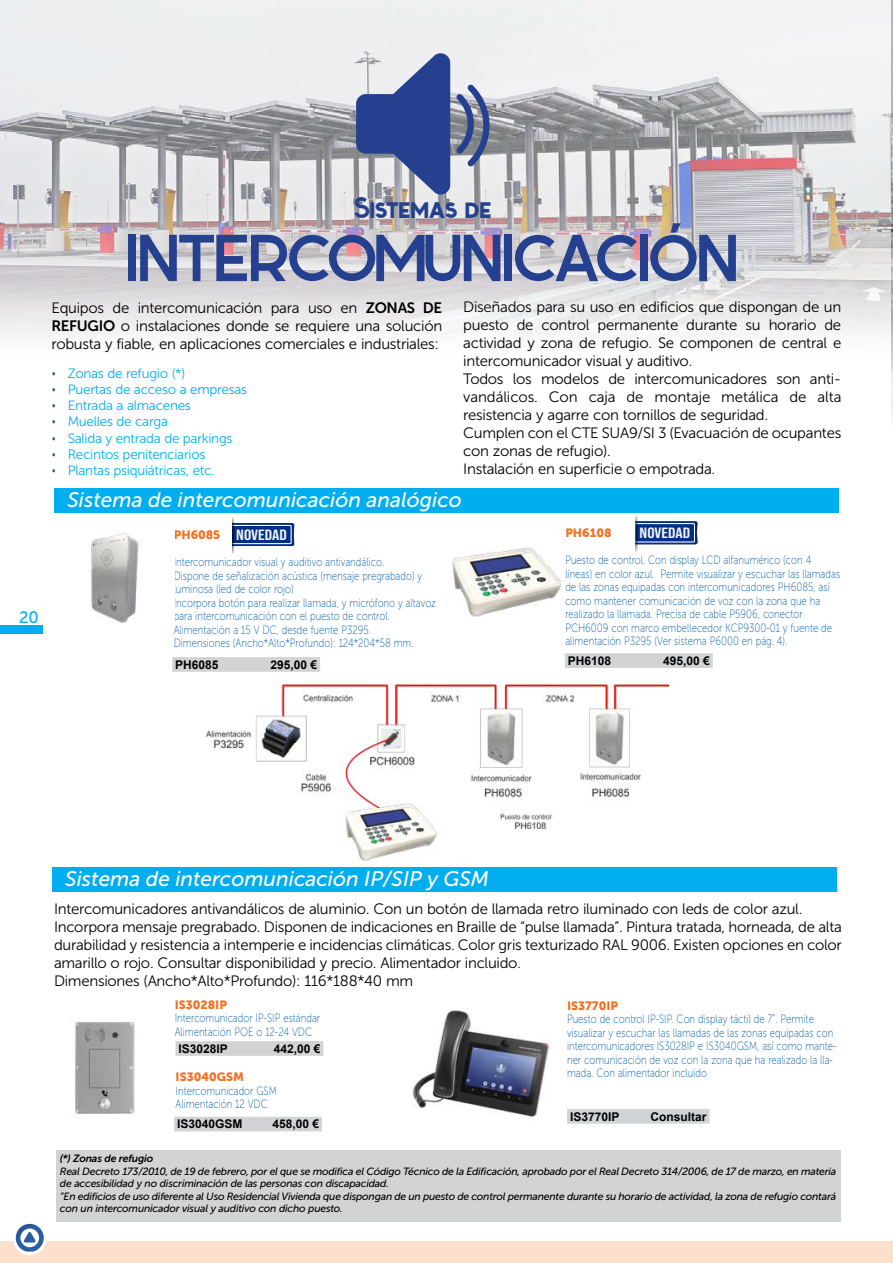
<style>
.page{position:relative;width:893px;height:1263px;background:#fff}
.page>*{position:absolute;margin:0;border:0;box-sizing:border-box;transform-origin:0 0}
.t1{font:66.15px "Sabado";letter-spacing:-.02em;color:#25408f}
.t2{font:30px "Sabado";letter-spacing:-.02em;color:#25408f}
.t3{font:italic 21px "Museo Sans 500";color:#fff}
.t4{font:16.5px "Museo Sans 500";color:#00aeef}
.t5{font:15px/18px "Museo Sans 300";letter-spacing:-.02em;color:#000}
.t6{font:14.85px "Bebas Neue";color:#f1f2f2;scale:1.22 1}
.t7{font:13.5px "Museo Sans 300";letter-spacing:-.02em;color:#00aeef}
.t8{font:12px/13.5px "Museo Sans 100";color:#005daa;scale:.8 1}
.t9{font:700 12px "Arial";color:#000}
.t10{font:12px "Museo Sans 900";color:#f36f21}
.t11{font:italic 10.5px/12.6px "Museo Sans 500";letter-spacing:-.02em;color:#000}
.t12{font:italic 10.5px "Museo Sans 700";letter-spacing:-.02em;color:#000}
.s1{font-family:"Museo Sans 700"}
.s2{font-family:"Museo Sans 100";font-size:12px;color:#005daa}
</style>
<div class="page">
<div style="left:0;top:1241px;width:893px;height:22px;background:#fde0cb"></div>
<svg style="left:13px;top:1222px;width:34px;height:33px"></svg>
<div style="left:0;top:625px;width:43px;height:9px;background:#00aeef"></div>
<svg style="left:16px;top:1224px;width:28px;height:27px"></svg>
<img style="left:891px;top:0;width:2px;height:415px">
<svg style="left:238px;top:523px;width:57px;height:23px"></svg>
<svg style="left:232px;top:517px;width:6px;height:37px"></svg>
<img style="left:452px;top:547px;width:110px;height:69px">
<img style="left:0;top:0;width:892px;height:408px">
<svg style="left:356px;top:53px;width:139px;height:142px;background:#7f8cb3"></svg>
<div style="left:56px;top:1150px;width:785px;height:71px;background:#d1d3d4"></div>
<div style="left:54px;top:488px;width:785px;height:25px;background:#00aeef"></div>
<div style="left:52px;top:867px;width:785px;height:24px;background:#00aeef"></div>
<svg style="left:172px;top:657px;width:148px;height:15px;background:#d1d3d4"></svg>
<img style="left:91px;top:533px;width:48px;height:91px">
<svg style="left:642px;top:521px;width:56px;height:23px"></svg>
<svg style="left:635px;top:515px;width:7px;height:37px"></svg>
<div style="left:565px;top:653px;width:148px;height:15px;background:#d1d3d4"></div>
<img style="left:204px;top:685px;width:464px;height:176px">
<div style="left:176px;top:1041px;width:147px;height:15px;background:#d1d3d4"></div>
<img style="left:71px;top:1021px;width:65px;height:93px">
<div style="left:174px;top:1117px;width:148px;height:14px;background:#d1d3d4"></div>
<div style="left:567px;top:1109px;width:142px;height:14px;background:#d1d3d4"></div>
<img style="left:412px;top:1010px;width:137px;height:107px">
<img style="left:496px;top:808px;width:59px;height:21px">
<p class="t4" style="left:19px;top:608px;width:21px">20</p>
<h2 class="t2" style="left:354px;top:192px;width:140px">Sistemas de</h2>
<h1 class="t1" style="left:126px;top:222px;width:614px">INTERCOMUNICACIÒN</h1>
<p class="t5" style="left:51px;top:299px;width:392px;text-align:justify">Equipos de intercomunicación para uso en <span class="s1">ZONAS DE REFUGIO</span> o instalaciones donde se requiere una solución robusta y fiable, en aplicaciones comerciales e industriales:</p>
<p class="t7" style="left:52px;top:366px;width:135px"><span class="s2">•</span> Zonas de refugio (*)</p>
<p class="t7" style="left:52px;top:382px;width:197px"><span class="s2">•</span> Puertas de acceso a empresas</p>
<p class="t7" style="left:52px;top:398px;width:141px"><span class="s2">•</span> Entrada a almacenes</p>
<p class="t7" style="left:52px;top:414px;width:118px"><span class="s2">•</span> Muelles de carga</p>
<p class="t7" style="left:52px;top:431px;width:182px"><span class="s2">•</span> Salida y entrada de parkings</p>
<p class="t7" style="left:52px;top:447px;width:155px"><span class="s2">•</span> Recintos penitenciarios</p>
<p class="t7" style="left:52px;top:463px;width:164px"><span class="s2">•</span> Plantas psiquiátricas, etc.</p>
<p class="t5" style="left:463px;top:298px;width:380px">Diseñados para su uso en edificios que dispongan de un puesto de control permanente durante su horario de actividad y zona de refugio. Se componen de central e intercomunicador visual y auditivo.<br>Todos los modelos de intercomunicadores son anti&shy;vandálicos. Con caja de montaje metálica de alta resistencia y agarre con tornillos de seguridad.<br>Cumplen con el CTE SUA9/SI 3 (Evacuación de ocupantes con zonas de refugio).<br>Instalación en superficie o empotrada.</p>
<h3 class="t3" style="left:68px;top:489px;width:396px">Sistema de intercomunicación analógico</h3>
<p class="t6" style="left:236px;top:526px;width:43px">NOVEDAD</p>
<p class="t10" style="left:174px;top:528px;width:48px">PH6085</p>
<p class="t8" style="left:174px;top:555px;width:329px">Intercomunicador visual y auditivo antivandálico.<br>Dispone de señalización acústica (mensaje pregrabado) y luminosa (led de color rojo)<br>Incorpora botón para realizar llamada, y micrófono y altavoz para intercomunicación con el puesto de control.<br>Alimentación a 15 V DC, desde fuente P3295.<br>Dimensiones (Ancho*Alto*Profundo): 124*204*58 mm.</p>
<p class="t9" style="left:175px;top:656px;width:45px">PH6085</p>
<p class="t9" style="left:270px;top:656px;width:48px">295,00 €</p>
<p class="t10" style="left:565px;top:526px;width:48px">PH6108</p>
<p class="t6" style="left:640px;top:525px;width:43px">NOVEDAD</p>
<p class="t8" style="left:565px;top:554px;width:345px">Puesto de control. Con display LCD alfanumérico (con 4 líneas) en color azul. Permite visualizar y escuchar las llamadas de las zonas equipadas con intercomunicadores PH6085, así como mantener comunicación de voz con la zona que ha realizado la llamada. Precisa de cable P5906, conector PCH6009 con marco embellecedor KCP9300-01 y fuente de alimentación P3295 (Ver sistema P6000 en pág. 4).</p>
<p class="t9" style="left:568px;top:652px;width:45px">PH6108</p>
<p class="t9" style="left:663px;top:652px;width:48px">495,00 €</p>
<h3 class="t3" style="left:65px;top:868px;width:425px">Sistema de intercomunicación IP/SIP y GSM</h3>
<p class="t5" style="left:54px;top:900px;width:789px">Intercomunicadores antivandálicos de aluminio. Con un botón de llamada retro iluminado con leds de color azul.<br>Incorpora mensaje pregrabado. Disponen de indicaciones en Braille de “pulse llamada”. Pintura tratada, horneada, de alta durabilidad y resistencia a intemperie e incidencias climáticas. Color gris texturizado RAL 9006. Existen opciones en color amarillo o rojo. Consultar disponibilidad y precio. Alimentador incluido.<br>Dimensiones (Ancho*Alto*Profundo): 116*188*40 mm</p>
<p class="t10" style="left:175px;top:998px;width:54px">IS3028IP</p>
<p class="t8" style="left:175px;top:1012px;width:183px">Intercomunicador IP-SIP estándar<br>Alimentación POE o 12-24 VDC</p>
<p class="t9" style="left:178px;top:1040px;width:51px">IS3028IP</p>
<p class="t9" style="left:274px;top:1040px;width:48px">442,00 €</p>
<p class="t10" style="left:176px;top:1070px;width:70px">IS3040GSM</p>
<p class="t8" style="left:176px;top:1084px;width:128px">Intercomunicador GSM<br>Alimentación 12 VDC</p>
<p class="t9" style="left:177px;top:1116px;width:67px">IS3040GSM</p>
<p class="t9" style="left:272px;top:1116px;width:48px">458,00 €</p>
<p class="t10" style="left:567px;top:998px;width:53px">IS3770IP</p>
<p class="t8" style="left:567px;top:1012px;width:338px">Puesto de control IP-SIP. Con display táctil de 7”. Permite visualizar y escuchar las llamadas de las zonas equipadas con intercomunicadores IS3028IP e IS3040GSM, así como mante&shy;ner comunicación de voz con la zona que ha realizado la lla&shy;mada. Con alimentador incluido</p>
<p class="t9" style="left:570px;top:1108px;width:51px">IS3770IP</p>
<p class="t9" style="left:650px;top:1108px;width:58px">Consultar</p>
<p class="t12" style="left:60px;top:1152px;width:95px">(*) Zonas de refugio</p>
<p class="t11" style="left:60px;top:1165px;width:778px">Real Decreto 173/2010, de 19 de febrero, por el que se modifica el Código Técnico de la Edificación, aprobado por el Real Decreto 314/2006, de 17 de marzo, en materia de accesibilidad y no discriminación de las personas con discapacidad.<br>“En edificios de uso diferente al Uso Residencial Vivienda que dispongan de un puesto de control permanente durante su horario de actividad, la zona de refugio contará con un intercomunicador visual y auditivo con dicho puesto.</p>
</div>
